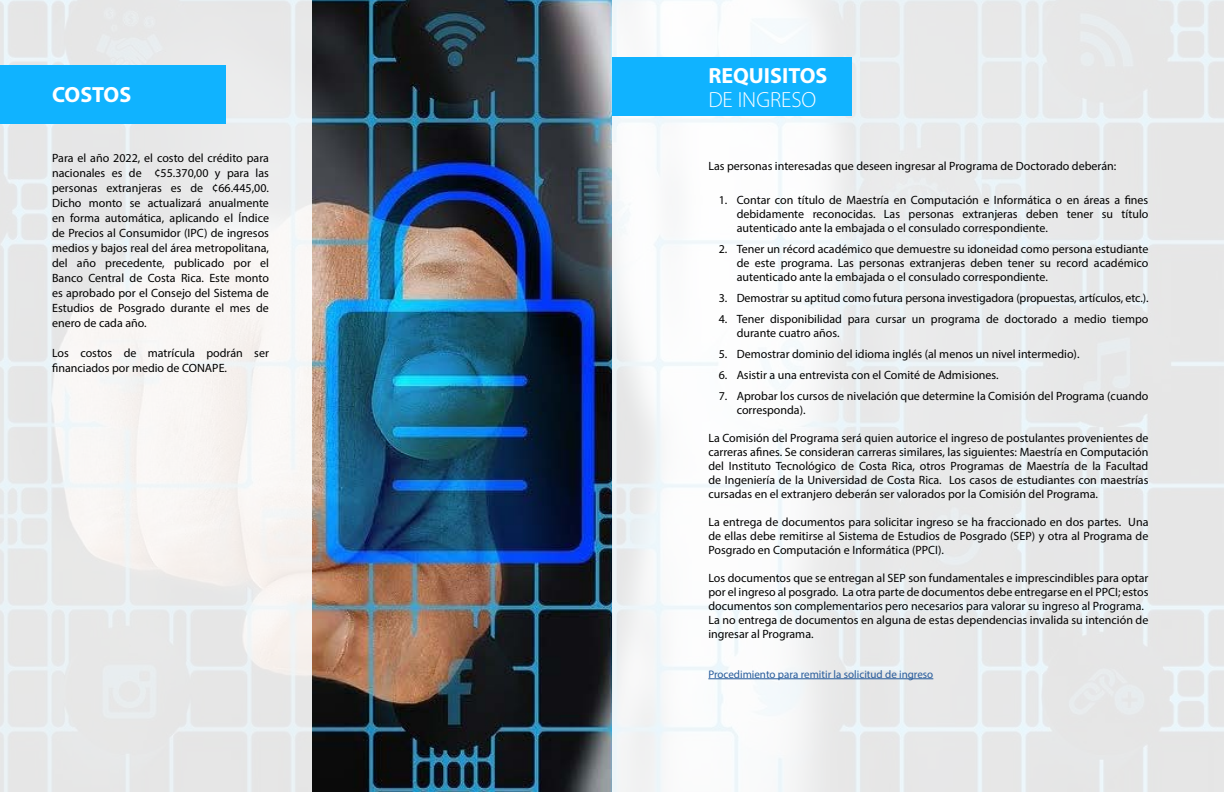
<style>
.page{position:relative;width:1224px;height:792px;background:#fff}
.page>*{position:absolute;margin:0;border:0;box-sizing:border-box;transform-origin:0 0}
.t1{font:700 22px "Myriad Pro";color:#fff}
.t2{font:300 22px "Myriad Pro";color:#fff}
.t3{font:12px/14px "Myriad Pro";color:#000;text-align:justify}
.t4{font:11px "Myriad Pro";color:#275b9b}
</style>
<div class="page">
<img style="left:312px;top:0;width:300px;height:792px">
<svg style="left:612px;top:0;width:612px;height:792px;fill:#e9eaea"></svg>
<div style="left:612px;top:58px;width:240px;height:58px;background:#10b3ff"></div>
<hr style="left:708px;top:679px;width:225px;height:1px;background:#275b9b">
<div style="left:0;top:0;width:312px;height:792px;background:linear-gradient(to bottom,#edeeee,#ededec)"></div>
<div style="left:0;top:66px;width:225px;height:58px;background:#10b3ff"></div>
<h1 class="t1" style="left:52px;top:80px;width:81px">COSTOS</h1>
<p class="t3" style="left:52px;top:151px;width:218px;line-height:15px">Para el año 2022, el costo del crédito para nacionales es de ¢55.370,00 y para las personas extranjeras es de ¢66.445,00.<br>Dicho monto se actualizará anualmente en forma automática, aplicando el Índice de Precios al Consumidor (IPC) de ingresos medios y bajos real del área metropolitana, del año precedente, publicado por el Banco Central de Costa Rica. Este monto es aprobado por el Consejo del Sistema de Estudios de Posgrado durante el mes de enero de cada año.</p>
<p class="t3" style="left:52px;top:346px;width:218px;line-height:15px">Los costos de matrícula podrán ser financiados por medio de CONAPE.</p>
<h1 class="t1" style="left:708px;top:61px;width:121px">REQUISITOS</h1>
<h1 class="t2" style="left:708px;top:86px;width:110px">DE INGRESO</h1>
<p class="t3" style="left:708px;top:158px;width:410px">Las personas interesadas que deseen ingresar al Programa de Doctorado deberán:</p>
<p class="t3" style="left:737px;top:192px;width:413px;text-indent:-18px">1. Contar con título de Maestría en Computación e Informática o en áreas a fines debidamente reconocidas. Las personas extranjeras deben tener su título autenticado ante la embajada o el consulado correspondiente.</p>
<p class="t3" style="left:737px;top:241px;width:413px;text-indent:-18px">2. Tener un récord académico que demuestre su idoneidad como persona estudiante de este programa. Las personas extranjeras deben tener su record académico autenticado ante la embajada o el consulado correspondiente.</p>
<p class="t3" style="left:719px;top:290px;width:431px">3. Demostrar su aptitud como futura persona investigadora (propuestas, artículos, etc.).</p>
<p class="t3" style="left:737px;top:311px;width:413px;text-indent:-18px">4. Tener disponibilidad para cursar un programa de doctorado a medio tiempo durante cuatro años.</p>
<p class="t3" style="left:719px;top:346px;width:362px">5. Demostrar dominio del idioma inglés (al menos un nivel intermedio).</p>
<p class="t3" style="left:719px;top:367px;width:282px">6. Asistir a una entrevista con el Comité de Admisiones.</p>
<p class="t3" style="left:737px;top:388px;width:413px;text-indent:-18px">7. Aprobar los cursos de nivelación que determine la Comisión del Programa (cuando corresponda).</p>
<p class="t3" style="left:708px;top:430px;width:442px">La Comisión del Programa será quien autorice el ingreso de postulantes provenientes de carreras afines. Se consideran carreras similares, las siguientes: Maestría en Computación del Instituto Tecnológico de Costa Rica, otros Programas de Maestría de la Facultad de Ingeniería de la Universidad de Costa Rica. Los casos de estudiantes con maestrías cursadas en el extranjero deberán ser valorados por la Comisión del Programa.</p>
<p class="t3" style="left:708px;top:515px;width:442px">La entrega de documentos para solicitar ingreso se ha fraccionado en dos partes. Una de ellas debe remitirse al Sistema de Estudios de Posgrado (SEP) y otra al Programa de Posgrado en Computación e Informática (PPCI).</p>
<p class="t3" style="left:708px;top:571px;width:442px;text-align:left">Los documentos que se entregan al SEP son fundamentales e imprescindibles para optar por el ingreso al posgrado. La otra parte de documentos debe entregarse en el PPCI; estos documentos son complementarios pero necesarios para valorar su ingreso al Programa.<br>La no entrega de documentos en alguna de estas dependencias invalida su intención de ingresar al Programa.</p>
<p class="t4" style="left:708px;top:667px;width:226px">Procedimiento para remitir la solicitud de ingreso</p>
</div>
